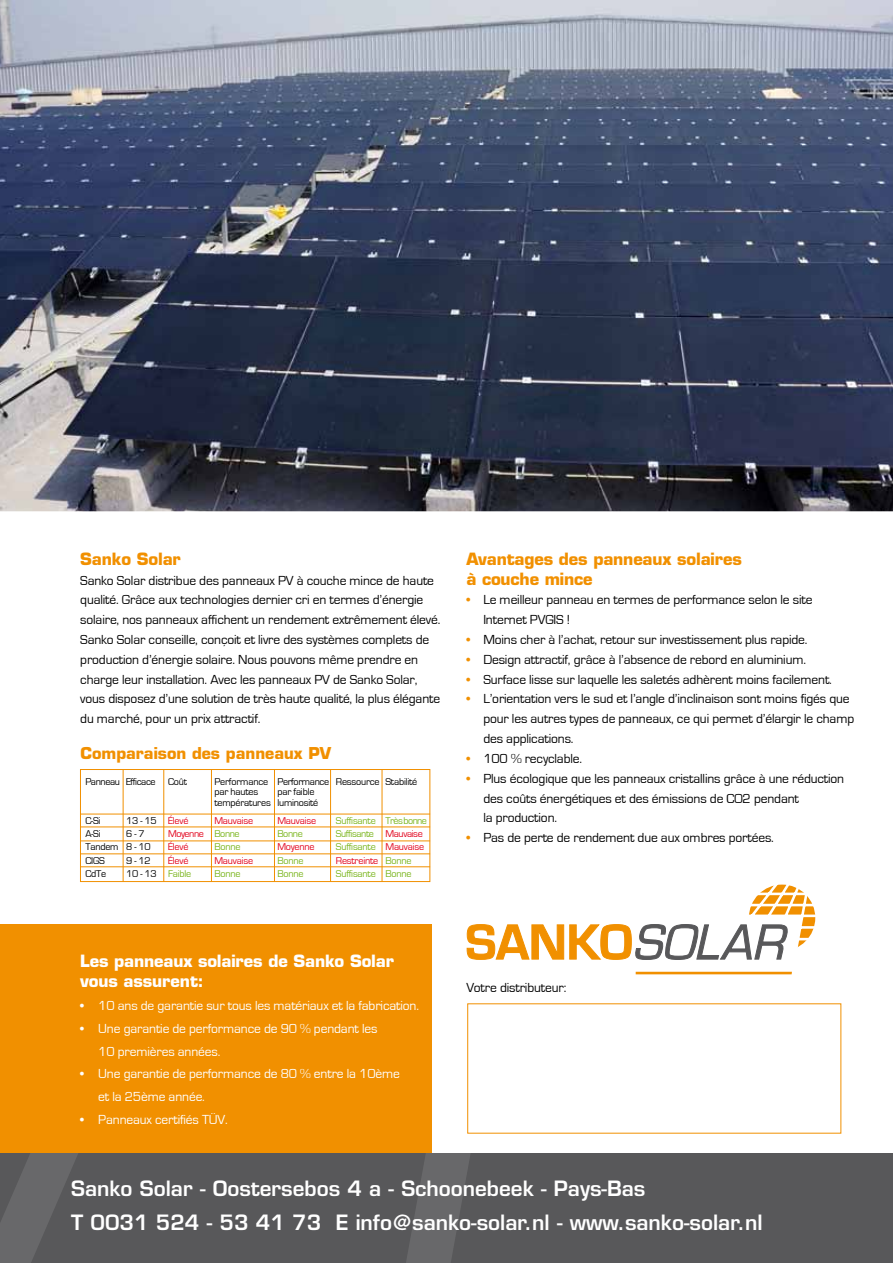
<style>
.page{position:relative;width:893px;height:1263px;background:#fff}
.page>*{position:absolute;margin:0;border:0;box-sizing:border-box;transform-origin:0 0}
.t1{font:600 20.55px/33.6px "Eurostile";color:#fff}
.t2{font:700 16.5px/19.8px "Eurostile";letter-spacing:-.01em;color:#f19000}
.t3{font:700 16.5px/19.8px "Eurostile";letter-spacing:-.01em;color:#fff}
.t4{font:700 15.9px "Eurostile";color:#f19000}
.t5{font:13.5px/19.8px "Eurostile";letter-spacing:-.01em;color:#000}
.t6{font:13.5px/22.8px "Eurostile";letter-spacing:-.01em;color:#fff}
.t7{font:10.2px/10.5px "Eurostile";letter-spacing:-.02em;color:#000}
.t8{font:10.2px "Eurostile";letter-spacing:-.02em;color:#7ab51d}
.t9{font:10.2px "Eurostile";letter-spacing:-.02em;color:#e2001a}
.t10{font:10.2px "Eurostile";letter-spacing:-.04em;color:#000}
.t11{font:10.2px "Eurostile";letter-spacing:-.04em;color:#7ab51d}
.t12{font:10.2px "Eurostile";letter-spacing:-.04em;color:#e2001a}
.s1{color:#e2001a}
.s2{color:#7ab51d}
.s3{color:#000}
.s4{color:#f19000}
</style>
<div class="page">
<svg style="left:0;top:0;width:893px;height:512px;background:#50596e"></svg>
<svg style="left:423px;top:876px;width:393px;height:102px"></svg>
<hr style="left:636px;top:972px;width:156px;height:2px;background:#f19000">
<div style="left:0;top:924px;width:431px;height:245px;background:#f19000"></div>
<div style="left:0;top:1154px;width:893px;height:109px;background:#58585a"></div>
<svg style="left:0;top:1154px;width:470px;height:109px"></svg>
<div style="left:80px;top:769px;width:350px;height:113px;border:1px solid #f19000"></div>
<hr style="left:80px;top:814px;width:350px;height:1px;background:#f19000">
<hr style="left:80px;top:827px;width:350px;height:1px;background:#f19000">
<hr style="left:80px;top:841px;width:350px;height:1px;background:#f19000">
<hr style="left:80px;top:853px;width:350px;height:1px;background:#f19000">
<hr style="left:80px;top:866px;width:350px;height:1px;background:#f19000">
<hr style="left:123px;top:769px;width:1px;height:113px;background:#f19000">
<hr style="left:164px;top:769px;width:1px;height:113px;background:#f19000">
<hr style="left:211px;top:769px;width:1px;height:113px;background:#f19000">
<hr style="left:274px;top:769px;width:1px;height:113px;background:#f19000">
<hr style="left:330px;top:769px;width:1px;height:113px;background:#f19000">
<hr style="left:382px;top:769px;width:1px;height:113px;background:#f19000">
<p class="t2" style="left:80px;top:549px;width:102px">Sanko Solar</p>
<p class="t5" style="left:80px;top:570px;width:362px">Sanko Solar distribue des panneaux PV à couche mince de haute qualité. Grâce aux technologies dernier cri en termes d’énergie solaire, nos panneaux affichent un rendement extrêmement élevé.<br>Sanko Solar conseille, conçoit et livre des systèmes complets de production d’énergie solaire. Nous pouvons même prendre en charge leur installation. Avec les panneaux PV de Sanko Solar, vous disposez d’une solution de très haute qualité, la plus élégante du marché, pour un prix attractif.</p>
<p class="t4" style="left:81px;top:744px;width:252px">Comparaison des panneaux PV</p>
<p class="t10" style="left:85px;top:776px;width:103px">Panneau Efficace Coût</p>
<p class="t7" style="left:214px;top:776px;width:204px">Performance Performance Ressource Stabilité par hautes</p>
<p class="t7" style="left:214px;top:787px;width:105px;text-indent:63px">par faible températures luminosité</p>
<p class="t7" style="left:85px;top:815px;width:17px">C-Si</p>
<p class="t7" style="left:126px;top:815px;width:64px">13 - 15 <span class="s1">Élevé</span></p>
<p class="t9" style="left:214px;top:815px;width:40px">Mauvaise</p>
<p class="t9" style="left:277px;top:815px;width:40px">Mauvaise</p>
<p class="t8" style="left:336px;top:815px;width:93px">Suffisante Trèsbonne</p>
<p class="t7" style="left:85px;top:829px;width:17px">A-Si</p>
<p class="t7" style="left:126px;top:829px;width:20px">6 - 7</p>
<p class="t12" style="left:168px;top:828px;width:73px">Moyenne <span class="s2">Bonne</span></p>
<p class="t8" style="left:277px;top:828px;width:27px">Bonne</p>
<p class="t11" style="left:336px;top:828px;width:88px">Suffisante <span class="s1">Mauvaise</span></p>
<p class="t7" style="left:85px;top:842px;width:67px">Tandem 8 - 10</p>
<p class="t9" style="left:168px;top:841px;width:22px">Élevé</p>
<p class="t8" style="left:214px;top:841px;width:28px">Bonne</p>
<p class="t9" style="left:277px;top:841px;width:39px">Moyenne</p>
<p class="t8" style="left:336px;top:841px;width:90px">Suffisante <span class="s1">Mauvaise</span></p>
<p class="t7" style="left:85px;top:855px;width:21px">CIGS</p>
<p class="t7" style="left:126px;top:855px;width:26px">9-12</p>
<p class="t9" style="left:168px;top:855px;width:22px">Élevé</p>
<p class="t9" style="left:214px;top:855px;width:40px">Mauvaise</p>
<p class="t8" style="left:277px;top:855px;width:28px">Bonne</p>
<p class="t9" style="left:336px;top:855px;width:77px">Restreinte <span class="s2">Bonne</span></p>
<p class="t7" style="left:85px;top:869px;width:22px">CdTe</p>
<p class="t8" style="left:126px;top:868px;width:67px"><span class="s3">10 - 13</span> Faible</p>
<p class="t8" style="left:214px;top:868px;width:28px">Bonne</p>
<p class="t8" style="left:277px;top:868px;width:28px">Bonne</p>
<p class="t8" style="left:336px;top:868px;width:77px">Suffisante Bonne</p>
<p class="t2" style="left:466px;top:549px;width:277px">Avantages des panneaux solaires à couche mince</p>
<p class="t5" style="left:483px;top:590px;width:331px;text-indent:-17px"><span class="s4">•</span> Le meilleur panneau en termes de performance selon le site<br>Internet PVGIS !</p>
<p class="t5" style="left:466px;top:630px;width:343px"><span class="s4">•</span> Moins cher à l’achat, retour sur investissement plus rapide.</p>
<p class="t5" style="left:466px;top:650px;width:341px"><span class="s4">•</span> Design attractif, grâce à l’absence de rebord en aluminium.</p>
<p class="t5" style="left:466px;top:670px;width:367px"><span class="s4">•</span> Surface lisse sur laquelle les saletés adhèrent moins facilement.</p>
<p class="t5" style="left:483px;top:689px;width:372px;text-indent:-17px"><span class="s4">•</span> L’orientation vers le sud et l’angle d’inclinaison sont moins figés que pour les autres types de panneaux, ce qui permet d’élargir le champ des applications.</p>
<p class="t5" style="left:466px;top:749px;width:117px"><span class="s4">•</span> 100 % recyclable.</p>
<p class="t5" style="left:483px;top:769px;width:362px;text-indent:-17px"><span class="s4">•</span> Plus écologique que les panneaux cristallins grâce à une réduction des coûts énergétiques et des émissions de CO2 pendant<br>la production.</p>
<p class="t5" style="left:466px;top:828px;width:309px"><span class="s4">•</span> Pas de perte de rendement due aux ombres portées.</p>
<p class="t3" style="left:80px;top:951px;width:315px">Les panneaux solaires de Sanko Solar vous assurent:</p>
<p class="t6" style="left:80px;top:994px;width:340px">• 10 ans de garantie sur tous les matériaux et la fabrication.</p>
<p class="t6" style="left:98px;top:1017px;width:281px;text-indent:-18px">• Une garantie de performance de 90 % pendant les<br>10 premières années.</p>
<p class="t6" style="left:98px;top:1063px;width:303px;text-indent:-18px">• Une garantie de performance de 80 % entre la 10ème et la 25ème année.</p>
<p class="t6" style="left:80px;top:1108px;width:149px">• Panneaux certifiés TÜV.</p>
<p class="t5" style="left:466px;top:978px;width:101px">Votre distributeur:</p>
<h1 class="t1" style="left:71px;top:1171px;width:693px">Sanko Solar - Oostersebos 4 a - Schoonebeek - Pays-Bas<br>T 0031 524 - 53 41 73 E info@sanko-solar.nl - www.sanko-solar.nl</h1>
</div>
